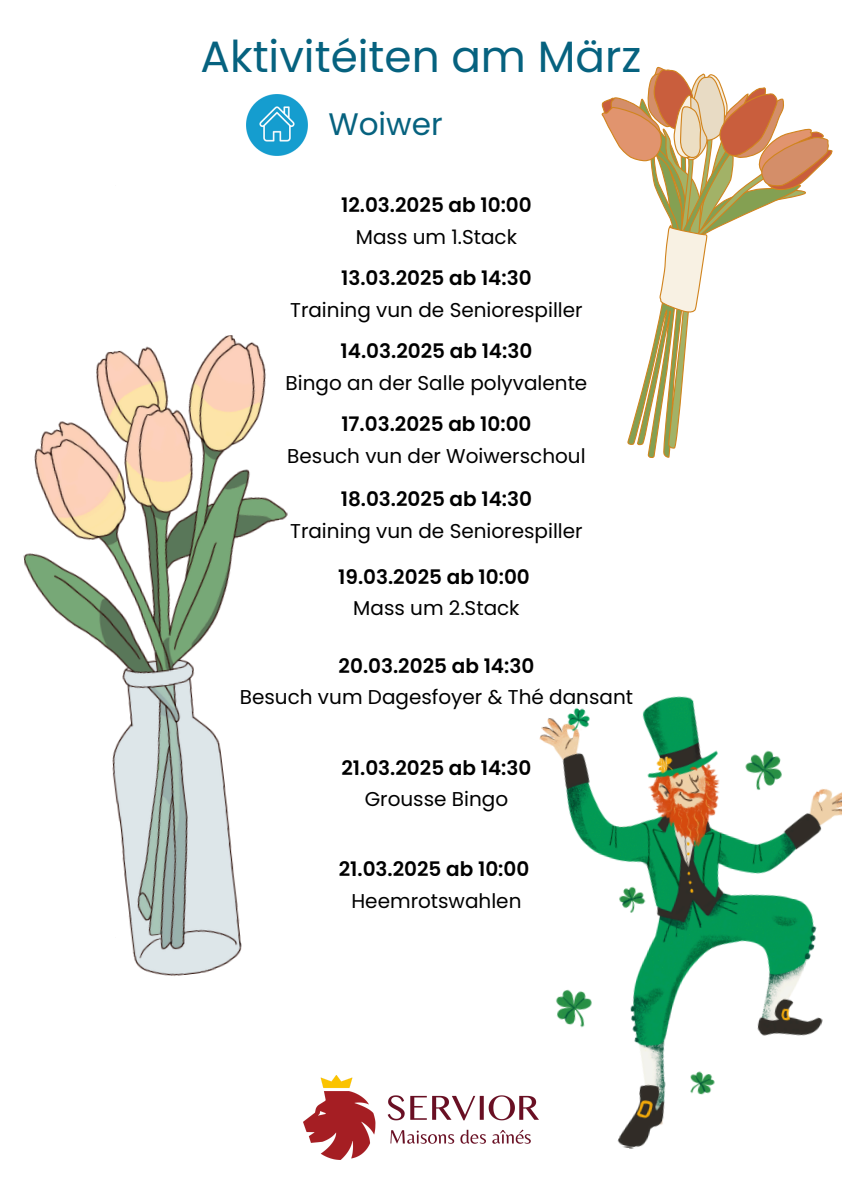
<style>
.page{position:relative;width:842px;height:1191px;background:#fff}
.page>*{position:absolute;margin:0;border:0;box-sizing:border-box;transform-origin:0 0}
.t1{font:43.8px "Poppins";color:#06627f}
.t2{font:31.1px "Poppins";color:#06627f}
.t3{font:20px "Poppins";color:#000}
.t4{font:600 20px "Poppins";color:#000}
</style>
<div class="page">
<img style="left:304px;top:1075px;width:168px;height:83px">
<img style="left:246px;top:94px;width:61px;height:61px">
<img style="left:23px;top:335px;width:265px;height:641px">
<svg style="left:601px;top:66px;width:232px;height:392px"></svg>
<img style="left:472px;top:696px;width:370px;height:453px">
<p class="t1" style="left:201px;top:26px;width:442px">Aktivitéiten am März</p>
<p class="t2" style="left:328px;top:103px;width:116px">Woiwer</p>
<h1 class="t4" style="left:341px;top:191px;width:192px">12.03.2025 ab 10:00</h1>
<p class="t3" style="left:356px;top:223px;width:163px">Mass um 1.Stack</p>
<p class="t4" style="left:341px;top:264px;width:192px">13.03.2025 ab 14:30</p>
<p class="t3" style="left:290px;top:296px;width:294px">Training vun de Seniorespiller</p>
<p class="t4" style="left:341px;top:337px;width:193px">14.03.2025 ab 14:30</p>
<p class="t3" style="left:286px;top:369px;width:303px">Bingo an der Salle polyvalente</p>
<p class="t4" style="left:341px;top:410px;width:192px">17.03.2025 ab 10:00</p>
<p class="t3" style="left:287px;top:441px;width:300px">Besuch vun der Woiwerschoul</p>
<p class="t4" style="left:341px;top:485px;width:193px">18.03.2025 ab 14:30</p>
<p class="t3" style="left:290px;top:516px;width:294px">Training vun de Seniorespiller</p>
<p class="t4" style="left:338px;top:562px;width:193px">19.03.2025 ab 10:00</p>
<p class="t3" style="left:353px;top:594px;width:168px">Mass um 2.Stack</p>
<p class="t4" style="left:339px;top:651px;width:197px">20.03.2025 ab 14:30</p>
<p class="t3" style="left:240px;top:683px;width:395px">Besuch vum Dagesfoyer &amp; Thé dansant</p>
<p class="t4" style="left:341px;top:753px;width:191px">21.03.2025 ab 14:30</p>
<p class="t3" style="left:365px;top:785px;width:145px">Grousse Bingo</p>
<p class="t4" style="left:339px;top:855px;width:192px">21.03.2025 ab 10:00</p>
<p class="t3" style="left:351px;top:886px;width:171px">Heemrotswahlen</p>
</div>
